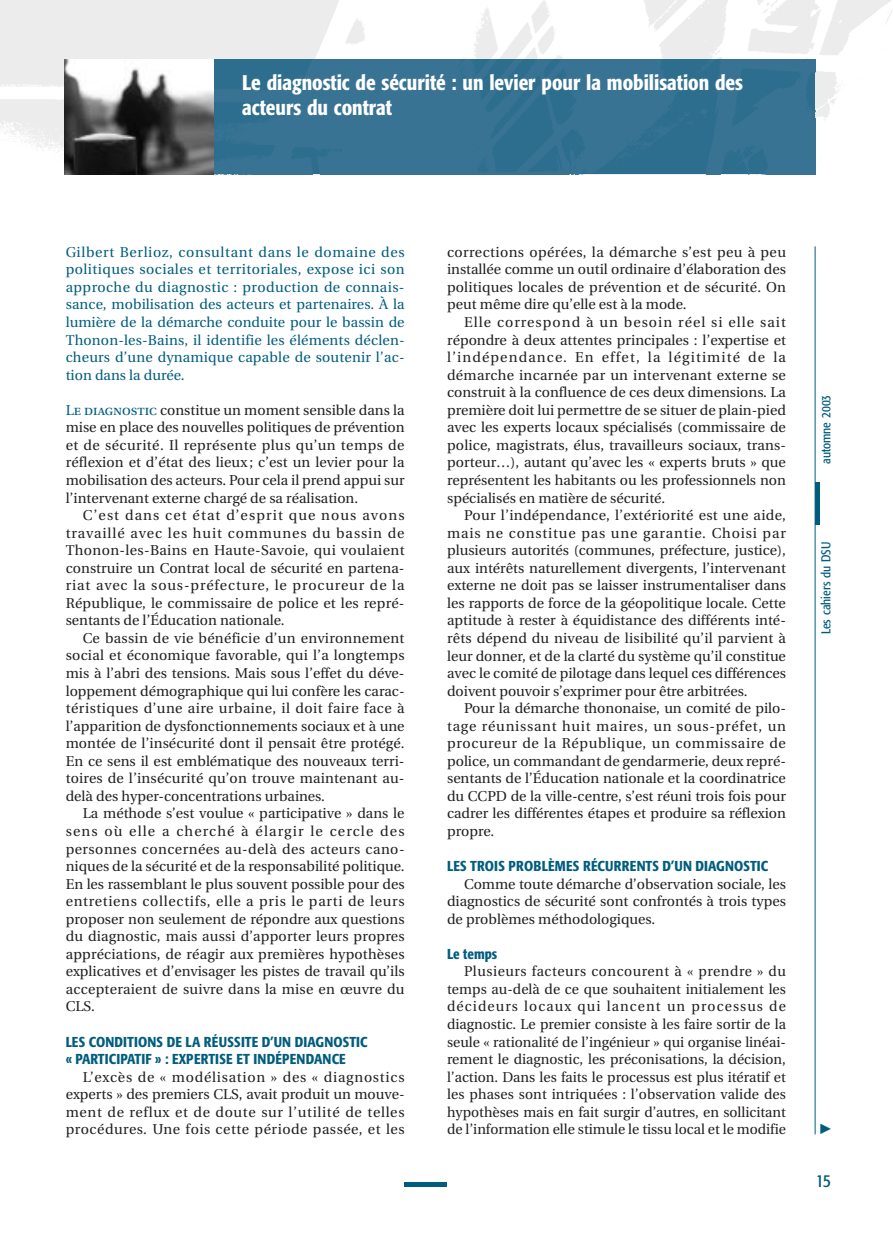
<style>
.page{position:relative;width:893px;height:1254px;background:#fff}
.page>*{position:absolute;margin:0;border:0;box-sizing:border-box;transform-origin:0 0}
.t1{font:500 condensed 21px/25.2px "Formata";color:#fff}
.t2{font:condensed 18px "Formata";color:#005d7e}
.t3{font:14.25px/17.5px "Utopia";color:#231f1f;text-align:justify}
.t4{font:14.25px/17.5px "Utopia";letter-spacing:.015em;color:#005d7e;text-align:justify}
.t5{font:500 condensed 14.25px/17.5px "Formata";letter-spacing:.01em;color:#005d7e}
.t6{font:condensed 12.75px "Formata";color:#005d7e}
.s1{font-family:"Utopia Regular SC";color:#005d7e}
</style>
<div class="page">
<img style="left:0;top:0;width:892px;height:174px">
<img style="left:213px;top:60px;width:602px;height:114px">
<img style="left:64px;top:60px;width:149px;height:114px">
<hr style="left:814px;top:246px;width:1px;height:888px;background:#005d7e">
<hr style="left:404px;top:1183px;width:43px;height:4px;background:#005d7e">
<hr style="left:815px;top:482px;width:4px;height:42px;background:#005d7e">
<h1 class="t1" style="left:242px;top:71px;width:502px">Le diagnostic de sécurité : un levier pour la mobilisation des acteurs du contrat</h1>
<p class="t4" style="left:66px;top:244px;width:340px">Gilbert Berlioz, consultant dans le domaine des politiques sociales et territoriales, expose ici son approche du diagnostic : production de connais&shy;sance, mobilisation des acteurs et partenaires. À la lumière de la démarche conduite pour le bassin de Thonon-les-Bains, il identifie les éléments déclen&shy;cheurs d’une dynamique capable de soutenir l’ac&shy;tion dans la durée.</p>
<p class="t3" style="left:66px;top:402px;width:340px"><span class="s1">Le diagnostic</span> constitue un moment sensible dans la mise en place des nouvelles politiques de prévention et de sécurité. Il représente plus qu’un temps de réflexion et d’état des lieux ; c’est un levier pour la mobilisation des acteurs. Pour cela il prend appui sur l’intervenant externe chargé de sa réalisation.</p>
<p class="t3" style="left:66px;top:508px;width:340px;text-indent:17px">C’est dans cet état d’esprit que nous avons travaillé avec les huit communes du bassin de Thonon-les-Bains en Haute-Savoie, qui voulaient construire un Contrat local de sécurité en partena&shy;riat avec la sous-préfecture, le procureur de la République, le commissaire de police et les repré&shy;sentants de l’Éducation nationale.</p>
<p class="t3" style="left:66px;top:631px;width:340px;text-indent:17px">Ce bassin de vie bénéficie d’un environnement social et économique favorable, qui l’a longtemps mis à l’abri des tensions. Mais sous l’effet du déve&shy;loppement démographique qui lui confère les carac&shy;téristiques d’une aire urbaine, il doit faire face à l’apparition de dysfonctionnements sociaux et à une montée de l’insécurité dont il pensait être protégé.<br>En ce sens il est emblématique des nouveaux terri&shy;toires de l’insécurité qu’on trouve maintenant au&shy;delà des hyper-concentrations urbaines.</p>
<p class="t3" style="left:66px;top:806px;width:340px;text-indent:17px">La méthode s’est voulue « participative » dans le sens où elle a cherché à élargir le cercle des personnes concernées au-delà des acteurs cano&shy;niques de la sécurité et de la responsabilité politique.<br>En les rassemblant le plus souvent possible pour des entretiens collectifs, elle a pris le parti de leurs proposer non seulement de répondre aux questions du diagnostic, mais aussi d’apporter leurs propres appréciations, de réagir aux premières hypothèses explicatives et d’envisager les pistes de travail qu’ils accepteraient de suivre dans la mise en œuvre du CLS.</p>
<p class="t5" style="left:66px;top:1034px;width:303px">LES CONDITIONS DE LA RÉUSSITE D’UN DIAGNOSTIC « PARTICIPATIF » : EXPERTISE ET INDÉPENDANCE</p>
<p class="t3" style="left:66px;top:1069px;width:340px;text-indent:17px">L’excès de « modélisation » des « diagnostics experts » des premiers CLS, avait produit un mouve&shy;ment de reflux et de doute sur l’utilité de telles procédures. Une fois cette période passée, et les</p>
<p class="t3" style="left:447px;top:245px;width:340px">corrections opérées, la démarche s’est peu à peu installée comme un outil ordinaire d’élaboration des politiques locales de prévention et de sécurité. On peut même dire qu’elle est à la mode.</p>
<p class="t3" style="left:447px;top:315px;width:340px;text-indent:17px">Elle correspond à un besoin réel si elle sait répondre à deux attentes principales : l’expertise et l’indépendance. En effet, la légitimité de la démarche incarnée par un intervenant externe se construit à la confluence de ces deux dimensions. La première doit lui permettre de se situer de plain-pied avec les experts locaux spécialisés (commissaire de police, magistrats, élus, travailleurs sociaux, trans&shy;porteur…), autant qu’avec les « experts bruts » que représentent les habitants ou les professionnels non spécialisés en matière de sécurité.</p>
<p class="t3" style="left:447px;top:508px;width:340px;text-indent:17px">Pour l’indépendance, l’extériorité est une aide, mais ne constitue pas une garantie. Choisi par plusieurs autorités (communes, préfecture, justice), aux intérêts naturellement divergents, l’intervenant externe ne doit pas se laisser instrumentaliser dans les rapports de force de la géopolitique locale. Cette aptitude à rester à équidistance des différents inté&shy;rêts dépend du niveau de lisibilité qu’il parvient à leur donner, et de la clarté du système qu’il constitue avec le comité de pilotage dans lequel ces différences doivent pouvoir s’exprimer pour être arbitrées.</p>
<p class="t3" style="left:447px;top:701px;width:340px;text-indent:17px">Pour la démarche thononaise, un comité de pilo&shy;tage réunissant huit maires, un sous-préfet, un procureur de la République, un commissaire de police, un commandant de gendarmerie, deux repré&shy;sentants de l’Éducation nationale et la coordinatrice du CCPD de la ville-centre, s’est réuni trois fois pour cadrer les différentes étapes et produire sa réflexion propre.</p>
<p class="t5" style="left:447px;top:858px;width:323px">LES TROIS PROBLÈMES RÉCURRENTS D’UN DIAGNOSTIC</p>
<p class="t3" style="left:447px;top:876px;width:340px;text-indent:17px">Comme toute démarche d’observation sociale, les diagnostics de sécurité sont confrontés à trois types de problèmes méthodologiques.</p>
<p class="t5" style="left:447px;top:946px;width:52px">Le temps</p>
<p class="t3" style="left:447px;top:964px;width:340px;text-indent:17px">Plusieurs facteurs concourent à « prendre » du temps au-delà de ce que souhaitent initialement les décideurs locaux qui lancent un processus de diagnostic. Le premier consiste à les faire sortir de la seule « rationalité de l’ingénieur » qui organise linéai&shy;rement le diagnostic, les préconisations, la décision, l’action. Dans les faits le processus est plus itératif et les phases sont intriquées : l’observation valide des hypothèses mais en fait surgir d’autres, en sollicitant de l’information elle stimule le tissu local et le modifie</p>
<p class="t6" style="left:820px;top:464px;width:71px;rotate:-90deg">automne 2003</p>
<p class="t6" style="left:820px;top:634px;width:94px;rotate:-90deg">Les cahiers du DSU</p>
<p class="t2" style="left:815px;top:1173px;width:17px">15</p>
</div>
